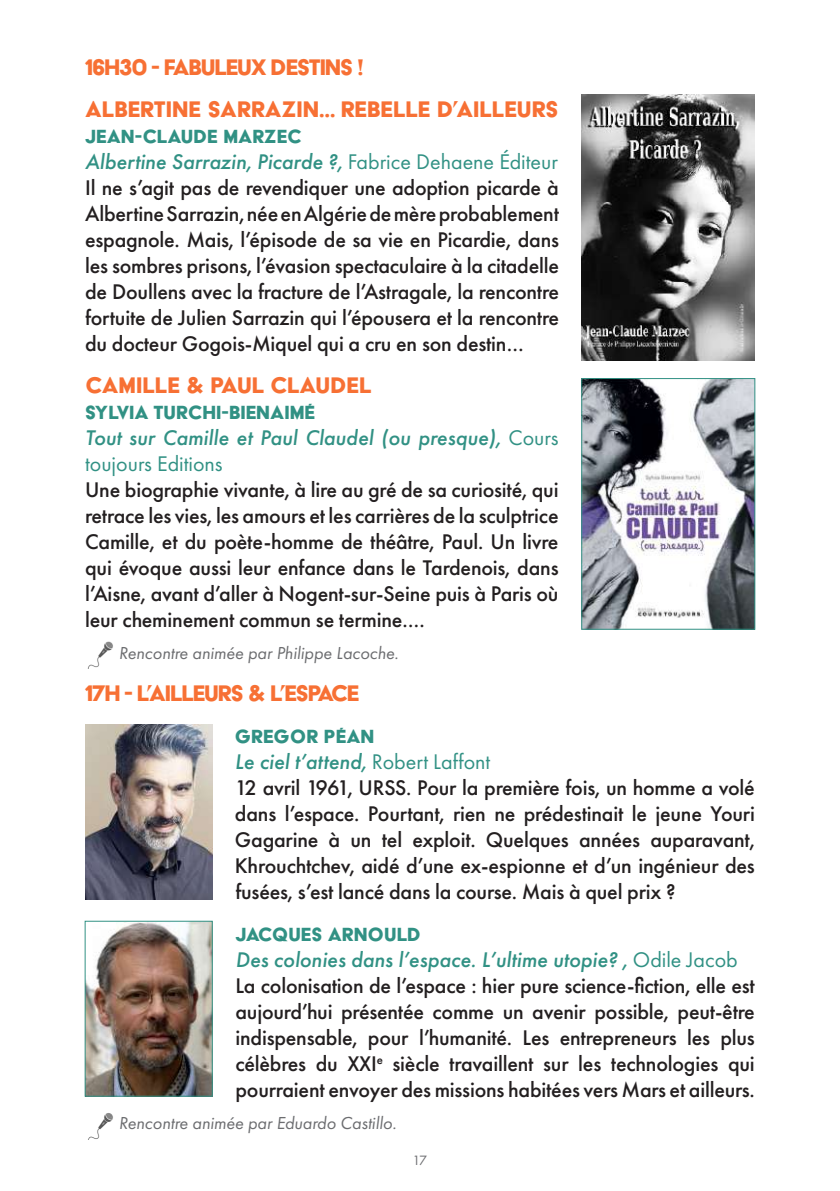
<style>
.page{position:relative;width:840px;height:1191px;background:#fff}
.page>*{position:absolute;margin:0;border:0;box-sizing:border-box;transform-origin:0 0}
.t1{font:26px/42px "Acier BAT Text Solid";letter-spacing:-.005em;color:#f77034}
.t2{font:26px "Acier BAT Text Solid";letter-spacing:-.04em;color:#f77034}
.t3{font:500 22px/26px "Futura PT";letter-spacing:-.01em;color:#231f20;text-align:justify}
.t4{font:22px "Acier BAT Text Solid";color:#319184}
.t5{font:italic 500 22px/26px "Futura PT";color:#319184}
.t6{font:italic 18px "Futura PT";color:#6c6d70}
.t7{font:14px "Futura PT";color:#6c6d70}
.s1{font-style:italic;color:#319184}
.s2{font-weight:400;color:#319184}
.s3{font-weight:400;font-style:normal}
</style>
<div class="page">
<img style="left:88px;top:641px;width:25px;height:27px">
<img style="left:581px;top:95px;width:173px;height:266px">
<img style="left:583px;top:380px;width:170px;height:248px">
<div style="left:581px;top:378px;width:174px;height:252px;border:1px solid #319184"></div>
<img style="left:85px;top:724px;width:127px;height:175px">
<img style="left:87px;top:922px;width:124px;height:172px">
<div style="left:85px;top:920px;width:128px;height:176px;border:1px solid #319184"></div>
<img style="left:88px;top:1113px;width:25px;height:27px">
<p class="t1" style="left:85px;top:46px;width:475px">16H30 - FABULEUX DESTINS !<br>ALBERTINE SARRAZIN… REBELLE D’AILLEURS</p>
<p class="t4" style="left:85px;top:125px;width:218px">JEAN-CLAUDE MARZEC</p>
<p class="t3" style="left:85px;top:149px;width:475px"><span class="s1">Albertine Sarrazin, Picarde ?,</span> <span class="s2">Fabrice Dehaene Éditeur </span>Il ne s’agit pas de revendiquer une adoption picarde à Albertine Sarrazin, née en Algérie de mère probablement espagnole. Mais, l’épisode de sa vie en Picardie, dans les sombres prisons, l’évasion spectaculaire à la citadelle de Doullens avec la fracture de l’Astragale, la rencontre fortuite de Julien Sarrazin qui l’épousera et la rencontre du docteur Gogois-Miquel qui a cru en son destin…</p>
<p class="t1" style="left:85px;top:364px;width:288px">CAMILLE &amp; PAUL CLAUDEL</p>
<p class="t4" style="left:85px;top:401px;width:231px">SYLVIA TURCHI-BIENAIMÉ</p>
<p class="t5" style="left:85px;top:425px;width:474px">Tout sur Camille et Paul Claudel (ou presque), <span class="s3">Cours toujours Editions</span></p>
<p class="t3" style="left:85px;top:477px;width:474px">Une biographie vivante, à lire au gré de sa curiosité, qui retrace les vies, les amours et les carrières de la sculptrice Camille, et du poète-homme de théâtre, Paul. Un livre qui évoque aussi leur enfance dans le Tardenois, dans l’Aisne, avant d’aller à Nogent-sur-Seine puis à Paris où leur cheminement commun se termine....</p>
<p class="t6" style="left:119px;top:642px;width:281px">Rencontre animée par Philippe Lacoche.</p>
<p class="t2" style="left:85px;top:679px;width:275px">17H - L’AILLEURS &amp; L’ESPACE</p>
<p class="t4" style="left:235px;top:725px;width:141px">GREGOR PÉAN</p>
<p class="t3" style="left:235px;top:749px;width:521px;text-align:left"><span class="s1">Le ciel t’attend,</span> <span class="s2">Robert Laffont<br></span>12 avril 1961, URSS. Pour la première fois, un homme a volé dans l’espace. Pourtant, rien ne prédestinait le jeune Youri Gagarine à un tel exploit. Quelques années auparavant, Khrouchtchev, aidé d’une ex-espionne et d’un ingénieur des fusées, s’est lancé dans la course. Mais à quel prix ?</p>
<p class="t4" style="left:235px;top:923px;width:187px">JACQUES ARNOULD</p>
<p class="t3" style="left:235px;top:947px;width:520px;text-align:left"><span class="s1">Des colonies dans l’espace. L’ultime utopie? ,</span> <span class="s2">Odile Jacob </span>La colonisation de l’espace : hier pure science-fiction, elle est aujourd’hui présentée comme un avenir possible, peut-être indispensable, pour l’humanité. Les entrepreneurs les plus célèbres du XXI<sup>e</sup> siècle travaillent sur les technologies qui pourraient envoyer des missions habitées vers Mars et ailleurs.</p>
<p class="t6" style="left:119px;top:1112px;width:279px">Rencontre animée par Eduardo Castillo.</p>
<p class="t7" style="left:412px;top:1152px;width:16px">17</p>
</div>
